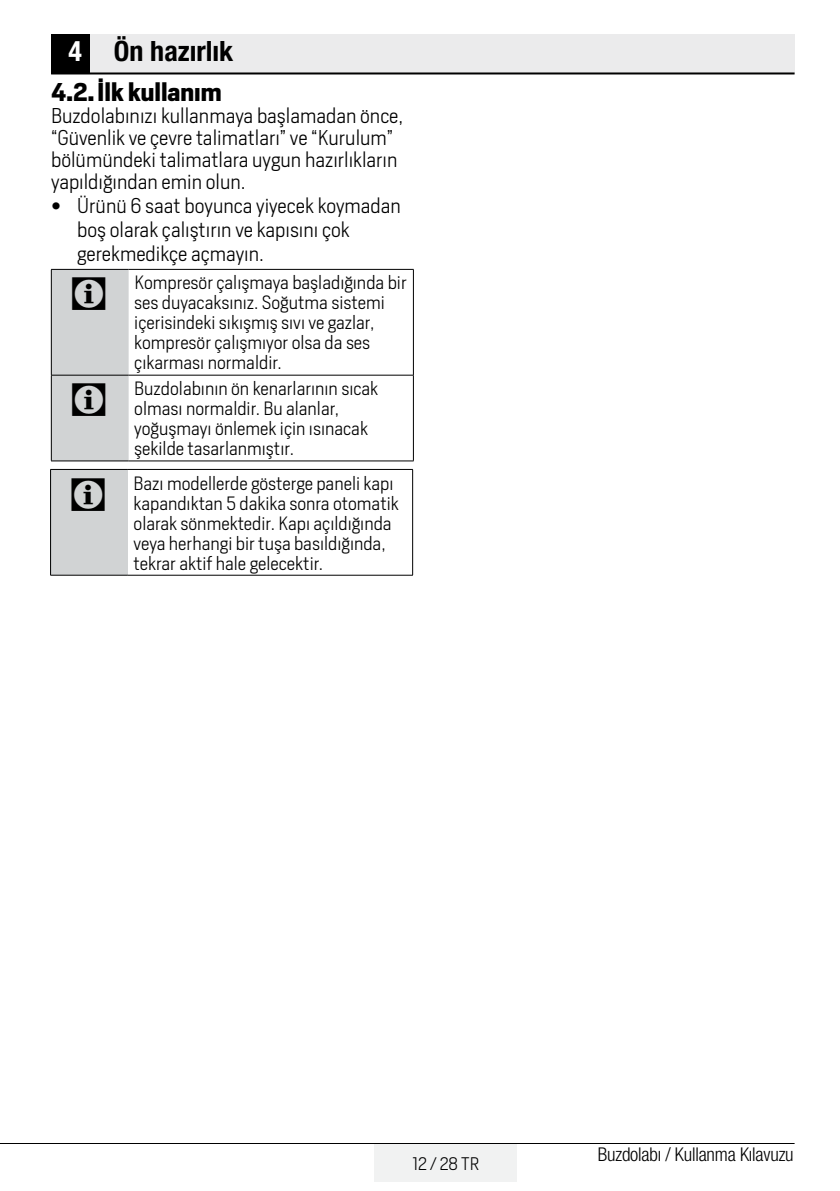
<style>
.page{position:relative;width:840px;height:1191px;background:#fff}
.page>*{position:absolute;margin:0;border:0;box-sizing:border-box;transform-origin:0 0}
.t1{font:48px "ZIWARNUN";color:#000}
.t2{font:700 condensed 28px "Helvetica Neue LT Pro";color:#000}
.t3{font:700 24px "Heron Sans";color:#000}
.t4{font:300 20px/22px "Heron Sans";color:#000}
.t5{font:300 condensed 19px "Helvetica Neue LT Pro";letter-spacing:-.01em;color:#000}
.t6{font:300 18px/20px "Heron Sans";color:#000}
.t7{font:300 17px "Heron Sans";color:#000}
.s1{color:#fff}
.s2{font-family:"Helvetica Neue LT Pro";font-weight:700;font-stretch:condensed}
</style>
<div class="page">
<div style="left:374px;top:1143px;width:142px;height:38px;background:#f1f2f2"></div>
<hr style="left:0;top:1143px;width:794px;height:1px;background:#000">
<div style="left:51px;top:34px;width:39px;height:40px;background:#000"></div>
<div style="left:90px;top:34px;width:704px;height:40px;background:#ebebec"></div>
<hr style="left:51px;top:72px;width:743px;height:2px;background:#000">
<div style="left:52px;top:270px;width:77px;height:190px;background:#d1d3d4"></div>
<hr style="left:51px;top:270px;width:1px;height:105px;background:#000">
<hr style="left:413px;top:270px;width:1px;height:105px;background:#000">
<hr style="left:51px;top:375px;width:1px;height:86px;background:#000">
<hr style="left:413px;top:375px;width:1px;height:86px;background:#000">
<hr style="left:51px;top:460px;width:78px;height:1px;background:#000">
<hr style="left:129px;top:460px;width:284px;height:1px;background:#000">
<hr style="left:51px;top:269px;width:78px;height:1px;background:#000">
<hr style="left:129px;top:269px;width:284px;height:1px;background:#000">
<hr style="left:51px;top:375px;width:78px;height:1px;background:#000">
<hr style="left:129px;top:375px;width:284px;height:1px;background:#000">
<div style="left:51px;top:469px;width:77px;height:106px;background:#d1d3d4"></div>
<hr style="left:50px;top:470px;width:1px;height:105px;background:#000">
<hr style="left:412px;top:470px;width:1px;height:105px;background:#000">
<hr style="left:50px;top:575px;width:78px;height:1px;background:#000">
<hr style="left:128px;top:575px;width:284px;height:1px;background:#000">
<hr style="left:50px;top:469px;width:78px;height:1px;background:#000">
<hr style="left:128px;top:469px;width:284px;height:1px;background:#000">
<h2 class="t2" style="left:69px;top:34px;width:166px"><span class="s1">4</span> Ön hazırlık</h2>
<h3 class="t3" style="left:51px;top:76px;width:172px">4.2.İlk kullanım</h3>
<p class="t4" style="left:51px;top:104px;width:353px">Buzdolabınızı kullanmaya başlamadan önce, “Güvenlik ve çevre talimatları” ve “Kurulum” bölümündeki talimatlara uygun hazırlıkların yapıldığından emin olun.</p>
<p class="t4" style="left:77px;top:193px;width:325px;line-height:24px;text-indent:-26px"><span class="s2">•</span> Ürünü 6 saat boyunca yiyecek koymadan boş olarak çalıştırın ve kapısını çok gerekmedikçe açmayın.</p>
<h1 class="t1" style="left:70px;top:269px;width:42px">C</h1>
<p class="t6" style="left:134px;top:272px;width:274px">Kompresör çalışmaya başladığında bir ses duyacaksınız. Soğutma sistemi içerisindeki sıkışmış sıvı ve gazlar, kompresör çalışmıyor olsa da ses çıkarması normaldir.</p>
<h1 class="t1" style="left:70px;top:374px;width:42px">C</h1>
<p class="t6" style="left:134px;top:378px;width:245px">Buzdolabının ön kenarlarının sıcak olması normaldir. Bu alanlar, yoğuşmayı önlemek için ısınacak şekilde tasarlanmıştır.</p>
<h1 class="t1" style="left:69px;top:469px;width:42px">C</h1>
<p class="t6" style="left:133px;top:472px;width:267px">Bazı modellerde gösterge paneli kapı kapandıktan 5 dakika sonra otomatik olarak sönmektedir. Kapı açıldığında veya herhangi bir tuşa basıldığında, tekrar aktif hale gelecektir.</p>
<p class="t7" style="left:412px;top:1152px;width:68px">12 / 28 TR</p>
<p class="t5" style="left:597px;top:1143px;width:197px">Buzdolabı / Kullanma Kılavuzu</p>
</div>
